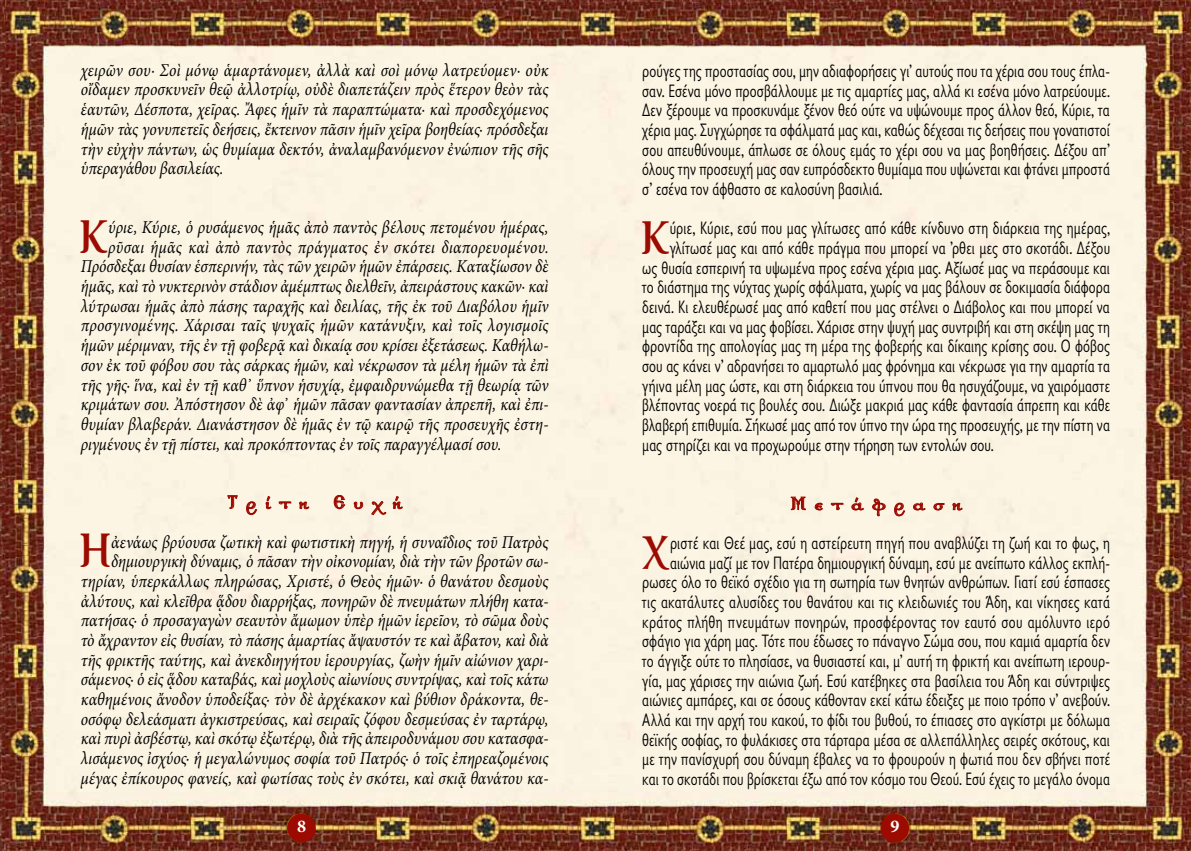
<style>
.page{position:relative;width:1191px;height:851px;background:#fff}
.page>*{position:absolute;margin:0;border:0;box-sizing:border-box;transform-origin:0 0}
.t1{font:700 52.35px "Genesis";color:#9c0b01;scale:.86 1}
.t2{font:700 19.8px "Genesis";letter-spacing:.42em;color:#9c0b01}
.t3{font:18.15px/19.6px "Gill Sans Hel SCOS";letter-spacing:.005em;color:#000;text-align:justify;scale:.86 1}
.t4{font:italic 18.15px/19.6px "Minion Pro 2";color:#000;text-align:justify;scale:.86 1}
.t5{font:italic 18.15px "Minion Pro 2";letter-spacing:.02em;color:#000;scale:.86 1}
.t6{font:700 18px "Minion Pro";color:#fff}
</style>
<div class="page">
<img style="left:649px;top:0;width:542px;height:850px">
<img style="left:0;top:0;width:531px;height:850px">
<img style="left:531px;top:0;width:118px;height:850px">
<div style="left:287px;top:813px;width:29px;height:29px;background:#9c0b01;border-radius:50%"></div>
<div style="left:880px;top:813px;width:29px;height:29px;background:#9c0b01;border-radius:50%"></div>
<svg style="left:227px;top:495px;width:11px;height:35px"></svg>
<svg style="left:246px;top:501px;width:11px;height:14px"></svg>
<svg style="left:266px;top:496px;width:5px;height:13px"></svg>
<svg style="left:279px;top:501px;width:12px;height:7px"></svg>
<svg style="left:299px;top:501px;width:10px;height:8px"></svg>
<svg style="left:334px;top:495px;width:11px;height:14px"></svg>
<svg style="left:354px;top:502px;width:9px;height:7px"></svg>
<svg style="left:371px;top:501px;width:15px;height:14px"></svg>
<svg style="left:393px;top:496px;width:10px;height:13px"></svg>
<svg style="left:791px;top:496px;width:14px;height:14px"></svg>
<svg style="left:815px;top:503px;width:7px;height:7px"></svg>
<svg style="left:831px;top:503px;width:12px;height:7px"></svg>
<svg style="left:851px;top:497px;width:12px;height:13px"></svg>
<svg style="left:872px;top:498px;width:13px;height:18px"></svg>
<svg style="left:894px;top:502px;width:11px;height:14px"></svg>
<svg style="left:913px;top:502px;width:12px;height:8px"></svg>
<svg style="left:933px;top:503px;width:11px;height:7px"></svg>
<svg style="left:952px;top:502px;width:10px;height:8px"></svg>
<p class="t4" style="left:81px;top:60px;width:545px">χειρῶν σου· Σοὶ μόνῳ ἁμαρτάνομεν, ἀλλὰ καὶ σοὶ μόνῳ λατρεύομεν· οὐκ οἴδαμεν προσκυνεῖν θεῷ ἀλλοτρίῳ, οὐδὲ διαπετάζειν πρὸς ἕτερον θεὸν τὰς ἑαυτῶν, Δέσποτα, χεῖρας. Ἄφες ἡμῖν τὰ παραπτώματα· καὶ προσδεχόμενος ἡμῶν τὰς γονυπετεῖς δεήσεις, ἔκτεινον πᾶσιν ἡμῖν χεῖρα βοηθείας· πρόσδεξαι τὴν εὐχὴν πάντων, ὡς θυμίαμα δεκτόν, ἀναλαμβανόμενον ἐνώπιον τῆς σῆς ὑπεραγάθου βασιλείας.</p>
<h1 class="t1" style="left:80px;top:208px;width:35px">Κ</h1>
<p class="t4" style="left:108px;top:217px;width:513px">ύριε, Κύριε, ὁ ρυσάμενος ἡμᾶς ἀπὸ παντὸς βέλους πετομένου ἡμέρας,</p>
<p class="t5" style="left:108px;top:234px;width:514px">ρῦσαι ἡμᾶς καὶ ἀπὸ παντὸς πράγματος ἐν σκότει διαπορευομένου.</p>
<p class="t4" style="left:81px;top:257px;width:545px">Πρόσδεξαι θυσίαν ἑσπερινήν, τὰς τῶν χειρῶν ἡμῶν ἐπάρσεις. Καταξίωσον δὲ</p>
<p class="t4" style="left:81px;top:276px;width:545px">ἡμᾶς, καὶ τὸ νυκτερινὸν στάδιον ἀμέμπτως διελθεῖν, ἀπειράστους κακῶν· καὶ</p>
<p class="t4" style="left:81px;top:296px;width:545px">λύτρωσαι ἡμᾶς ἀπὸ πάσης ταραχῆς καὶ δειλίας, τῆς ἐκ τοῦ Διαβόλου ἡμῖν</p>
<p class="t4" style="left:81px;top:316px;width:545px">προσγινομένης. Χάρισαι ταῖς ψυχαῖς ἡμῶν κατάνυξιν, καὶ τοῖς λογισμοῖς</p>
<p class="t4" style="left:81px;top:335px;width:545px">ἡμῶν μέριμναν, τῆς ἐν τῇ φοβερᾷ καὶ δικαίᾳ σου κρίσει ἐξετάσεως. Καθήλω-</p>
<p class="t4" style="left:81px;top:355px;width:545px">σον ἐκ τοῦ φόβου σου τὰς σάρκας ἡμῶν, καὶ νέκρωσον τὰ μέλη ἡμῶν τὰ ἐπὶ</p>
<p class="t4" style="left:81px;top:375px;width:545px">τῆς γῆς· ἵνα, καὶ ἐν τῇ καθ᾿ ὕπνον ἡσυχίᾳ, ἐμφαιδρυνώμεθα τῇ θεωρίᾳ τῶν</p>
<p class="t4" style="left:81px;top:394px;width:545px">κριμάτων σου. Ἀπόστησον δὲ ἀφ᾿ ἡμῶν πᾶσαν φαντασίαν ἀπρεπῆ, καὶ ἐπι-</p>
<p class="t4" style="left:81px;top:414px;width:545px">θυμίαν βλαβεράν. Διανάστησον δὲ ἡμᾶς ἐν τῷ καιρῷ τῆς προσευχῆς ἐστη-</p>
<p class="t4" style="left:81px;top:434px;width:490px">ριγμένους ἐν τῇ πίστει, καὶ προκόπτοντας ἐν τοῖς παραγγέλμασί σου.</p>
<p class="t3" style="left:642px;top:62px;width:545px">ρούγες της προστασίας σου, μην αδιαφορήσεις γι’ αυτούς που τα χέρια σου τους έπλα&shy;σαν. Εσένα μόνο προσβάλλουμε με τις αμαρτίες μας, αλλά κι εσένα μόνο λατρεύουμε.<br>Δεν ξέρουμε να προσκυνάμε ξένον θεό ούτε να υψώνουμε προς άλλον θεό, Κύριε, τα χέρια μας. Συγχώρησε τα σφάλματά μας και, καθώς δέχεσαι τις δεήσεις που γονατιστοί σου απευθύνουμε, άπλωσε σε όλους εμάς το χέρι σου να μας βοηθήσεις. Δέξου απ’ όλους την προσευχή μας σαν ευπρόσδεκτο θυμίαμα που υψώνεται και φτάνει μπροστά σ’ εσένα τον άφθαστο σε καλοσύνη βασιλιά.</p>
<h1 class="t1" style="left:641px;top:210px;width:35px">Κ</h1>
<p class="t3" style="left:669px;top:219px;width:514px">ύριε, Κύριε, εσύ που μας γλίτωσες από κάθε κίνδυνο στη διάρκεια της ημέρας,</p>
<p class="t3" style="left:669px;top:238px;width:514px">γλίτωσέ μας και από κάθε πράγμα που μπορεί να ’ρθει μες στο σκοτάδι. Δέξου</p>
<p class="t3" style="left:642px;top:258px;width:545px">ως θυσία εσπερινή τα υψωμένα προς εσένα χέρια μας. Αξίωσέ μας να περάσουμε και</p>
<p class="t3" style="left:642px;top:278px;width:545px">το διάστημα της νύχτας χωρίς σφάλματα, χωρίς να μας βάλουν σε δοκιμασία διάφορα</p>
<p class="t3" style="left:642px;top:297px;width:545px">δεινά. Κι ελευθέρωσέ μας από καθετί που μας στέλνει ο Διάβολος και που μπορεί να</p>
<p class="t3" style="left:642px;top:317px;width:545px">μας ταράξει και να μας φοβίσει. Χάρισε στην ψυχή μας συντριβή και στη σκέψη μας τη</p>
<p class="t3" style="left:642px;top:337px;width:545px">φροντίδα της απολογίας μας τη μέρα της φοβερής και δίκαιης κρίσης σου. Ο φόβος</p>
<p class="t3" style="left:642px;top:356px;width:545px">σου ας κάνει ν’ αδρανήσει το αμαρτωλό μας φρόνημα και νέκρωσε για την αμαρτία τα</p>
<p class="t3" style="left:642px;top:376px;width:545px">γήινα μέλη μας ώστε, και στη διάρκεια του ύπνου που θα ησυχάζουμε, να χαιρόμαστε</p>
<p class="t3" style="left:642px;top:396px;width:545px">βλέποντας νοερά τις βουλές σου. Διώξε μακριά μας κάθε φαντασία άπρεπη και κάθε</p>
<p class="t3" style="left:642px;top:415px;width:545px">βλαβερή επιθυμία. Σήκωσέ μας από τον ύπνο την ώρα της προσευχής, με την πίστη να</p>
<p class="t3" style="left:642px;top:435px;width:410px">μας στηρίζει και να προχωρούμε στην τήρηση των εντολών σου.</p>
<p class="t2" style="left:227px;top:491px;width:83px">Τρίτη</p>
<p class="t2" style="left:333px;top:491px;width:70px">Ε υ χ ή</p>
<p class="t2" style="left:790px;top:493px;width:173px">Μ ε τ ά φ ρ α σ η</p>
<h1 class="t1" style="left:79px;top:523px;width:39px">H</h1>
<p class="t4" style="left:81px;top:532px;width:545px;text-align:right">ἀενάως βρύουσα ζωτικὴ καὶ φωτιστικὴ πηγή, ἡ συναΐδιος τοῦ Πατρὸς δημιουργικὴ δύναμις, ὁ πᾶσαν τὴν οἰκονομίαν, διὰ τὴν τῶν βροτῶν σω&shy;τηρίαν, ὑπερκάλλως πληρώσας, Χριστέ, ὁ Θεὸς ἡμῶν· ὁ θανάτου δεσμοὺς ἀλύτους, καὶ κλεῖθρα ᾅδου διαρρήξας, πονηρῶν δὲ πνευμάτων πλήθη κατα&shy;πατήσας· ὁ προσαγαγὼν σεαυτὸν ἄμωμον ὑπὲρ ἡμῶν ἱερεῖον, τὸ σῶμα δοὺς τὸ ἄχραντον εἰς θυσίαν, τὸ πάσης ἁμαρτίας ἄψαυστόν τε καὶ ἄβατον, καὶ διὰ τῆς φρικτῆς ταύτης, καὶ ἀνεκδιηγήτου ἱερουργίας, ζωὴν ἡμῖν αἰώνιον χαρι&shy;σάμενος· ὁ εἰς ᾅδου καταβάς, καὶ μοχλοὺς αἰωνίους συντρίψας, καὶ τοῖς κάτω καθημένοις ἄνοδον ὑποδείξας· τὸν δὲ ἀρχέκακον καὶ βύθιον δράκοντα, θε&shy;οσόφῳ δελεάσματι ἀγκιστρεύσας, καὶ σειραῖς ζόφου δεσμεύσας ἐν ταρτάρῳ, καὶ πυρὶ ἀσβέστῳ, καὶ σκότῳ ἐξωτέρῳ, διὰ τῆς ἀπειροδυνάμου σου κατασφα&shy;λισάμενος ἰσχύος· ἡ μεγαλώνυμος σοφία τοῦ Πατρός· ὁ τοῖς ἐπηρεαζομένοις μέγας ἐπίκουρος φανείς, καὶ φωτίσας τοὺς ἐν σκότει, καὶ σκιᾷ θανάτου κα-</p>
<h1 class="t1" style="left:642px;top:524px;width:34px">Χ</h1>
<p class="t3" style="left:642px;top:533px;width:545px;text-align:right">ριστέ και Θεέ μας, εσύ η αστείρευτη πηγή που αναβλύζει τη ζωή και το φως, η αιώνια μαζί με τον Πατέρα δημιουργική δύναμη, εσύ με ανείπωτο κάλλος εκπλή&shy;ρωσες όλο το θεϊκό σχέδιο για τη σωτηρία των θνητών ανθρώπων. Γιατί εσύ έσπασες τις ακατάλυτες αλυσίδες του θανάτου και τις κλειδωνιές του Άδη, και νίκησες κατά κράτος πλήθη πνευμάτων πονηρών, προσφέροντας τον εαυτό σου αμόλυντο ιερό σφάγιο για χάρη μας. Τότε που έδωσες το πάναγνο Σώμα σου, που καμιά αμαρτία δεν το άγγιξε ούτε το πλησίασε, να θυσιαστεί και, μ’ αυτή τη φρικτή και ανείπωτη ιερουρ&shy;γία, μας χάρισες την αιώνια ζωή. Εσύ κατέβηκες στα βασίλεια του Άδη και σύντριψες αιώνιες αμπάρες, και σε όσους κάθονταν εκεί κάτω έδειξες με ποιο τρόπο ν’ ανεβούν.<br>Αλλά και την αρχή του κακού, το φίδι του βυθού, το έπιασες στο αγκίστρι με δόλωμα θεϊκής σοφίας, το φυλάκισες στα τάρταρα μέσα σε αλλεπάλληλες σειρές σκότους, και με την πανίσχυρή σου δύναμη έβαλες να το φρουρούν η φωτιά που δεν σβήνει ποτέ και το σκοτάδι που βρίσκεται έξω από τον κόσμο του Θεού. Εσύ έχεις το μεγάλο όνομα</p>
<p class="t6" style="left:297px;top:813px;width:10px">8</p>
<p class="t6" style="left:890px;top:813px;width:10px">9</p>
</div>
